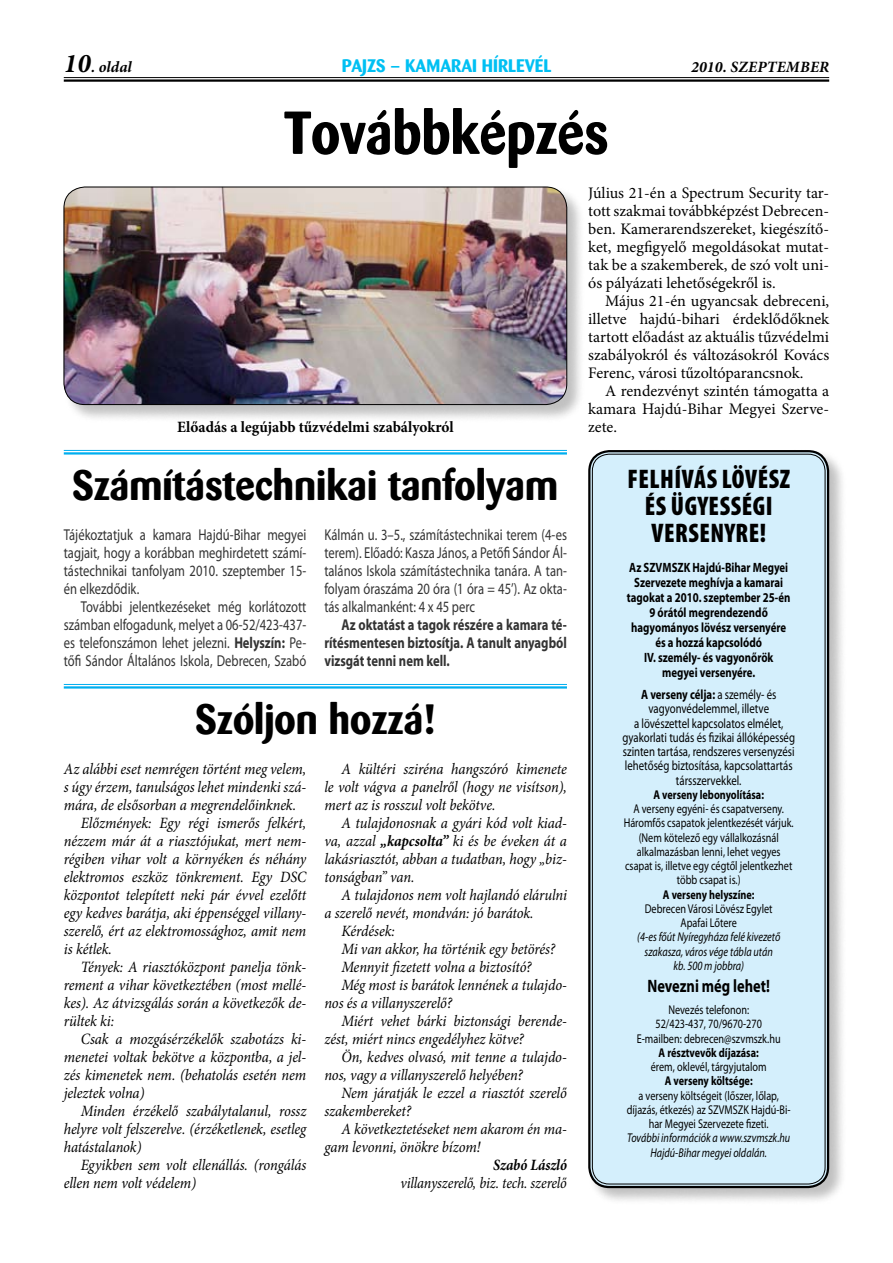
<style>
.page{position:relative;width:893px;height:1263px;background:#fff}
.page>*{position:absolute;margin:0;border:0;box-sizing:border-box;transform-origin:0 0}
.t1{font:700 60px "Barmeno H";color:#000;scale:.93 1}
.t2{font:700 42px "Barmeno H";color:#000}
.t3{font:900 condensed 27px/27px "Myriad Pro";letter-spacing:.02em;color:#000;text-align:center;scale:.95 1}
.t4{font:700 18px "Barmeno H";color:#00c0f3}
.t5{font:700 18px "Myriad Pro";color:#000;scale:.8 1}
.t6{font:16.05px/18px "Minion Pro";color:#000;text-align:justify}
.t7{font:italic 15.75px/18px "Minion Pro";letter-spacing:-.005em;color:#000;text-align:justify;scale:.92 1}
.t8{font:15.75px/18px "Myriad Pro";color:#333;text-align:justify;scale:.8 1}
.t9{font:700 15.75px/18px "Myriad Pro";color:#333;text-align:justify;scale:.8 1}
.t10{font:700 15.75px "Minion Pro";color:#000}
.t11{font:italic 15.75px "Minion Pro";letter-spacing:-.005em;color:#000;scale:.9 1}
.t12{font:italic 700 15.75px "Minion Pro";letter-spacing:.01em;color:#000}
.t13{font:italic 700 15.75px "Minion Pro";letter-spacing:.01em;color:#000;scale:.9 1}
.t14{font:13.5px/14.2px "Myriad Pro";color:#000;text-align:center;scale:.8 1}
.t15{font:700 13.5px/15px "Myriad Pro";color:#000;text-align:center;scale:.8 1}
.t16{font:12.75px/14.2px "Myriad Pro";color:#000;text-align:center;scale:.8 1}
.t17{font:italic 12.75px/14.2px "Myriad Pro";color:#000;text-align:center;scale:.8 1}
.t18{font:700 12.75px "Myriad Pro";color:#000;scale:.8 1}
.s1{font-size:27px}
.s2{font-weight:700}
</style>
<div class="page">
<div style="left:587px;top:449px;width:260px;height:757px;background:#000;opacity:.25"></div>
<div style="left:589px;top:451px;width:239px;height:736px;background:#d4effc;border-radius:20px"></div>
<div style="left:588px;top:450px;width:241px;height:738px;border:2px solid #000;border-radius:20px"></div>
<div style="left:592px;top:454px;width:233px;height:730px;border:1px solid #000;border-radius:17px"></div>
<hr style="left:64px;top:77px;width:765px;height:1px;background:#000">
<hr style="left:64px;top:79px;width:765px;height:3px;background:#000">
<div style="left:63px;top:186px;width:522px;height:237px;background:#000;opacity:.25"></div>
<img style="left:64px;top:187px;width:503px;height:218px">
<div style="left:64px;top:187px;width:503px;height:218px;border:1px solid #000;border-radius:21px"></div>
<hr style="left:64px;top:450px;width:503px;height:1px;background:#00aeef">
<hr style="left:64px;top:452px;width:503px;height:3px;background:#00aeef">
<hr style="left:64px;top:684px;width:503px;height:1px;background:#00aeef">
<hr style="left:64px;top:686px;width:503px;height:3px;background:#00aeef">
<p class="t12" style="left:64px;top:56px;width:69px"><span class="s1">10</span>. oldal</p>
<p class="t4" style="left:342px;top:55px;width:76px">PAJZS – kama</p>
<p class="t4" style="left:451px;top:55px;width:102px">rai hírlevél</p>
<p class="t12" style="left:691px;top:56px;width:140px">2010. szeptember</p>
<h1 class="t1" style="left:284px;top:97px;width:350px">Továbbképzés</h1>
<p class="t6" style="left:588px;top:184px;width:242px">Július 21-én a Spectrum Security tar&shy;tott szakmai továbbképzést Debrecen&shy;ben. Kamerarendszereket, kiegészítő&shy;ket, megfigyelő megoldásokat mutat&shy;tak be a szakemberek, de szó volt uni&shy;ós pályázati lehetőségekről is.</p>
<p class="t6" style="left:588px;top:292px;width:242px;text-indent:17px">Május 21-én ugyancsak debreceni, illetve hajdú-bihari érdeklődőknek tartott előadást az aktuális tűzvédelmi szabályokról és változásokról Kovács Ferenc, városi tűzoltóparancsnok.</p>
<p class="t6" style="left:588px;top:382px;width:242px;text-align:right">A rendezvényt szintén támogatta a kamara Hajdú-Bihar Megyei Szerve-</p>
<p class="t10" style="left:177px;top:416px;width:278px">Előadás a legújabb tűzvédelmi szabályokról</p>
<p class="t6" style="left:588px;top:418px;width:30px">zete.</p>
<h2 class="t2" style="left:73px;top:460px;width:487px">Számítástechnikai tanfolyam</h2>
<p class="t8" style="left:64px;top:525px;width:305px">Tájékoztatjuk a kamara Hajdú-Bihar megyei tagjait, hogy a korábban meghirdetett számí&shy;tástechnikai tanfolyam 2010. szeptember 15- én elkezdődik.</p>
<p class="t8" style="left:64px;top:597px;width:305px;text-indent:17px">További jelentkezéseket még korlátozott számban elfogadunk, melyet a 06-52/423-437- es telefonszámon lehet jelezni. <span class="s2">Helyszín:</span> Pe&shy;tőfi Sándor Általános Iskola, Debrecen, Szabó</p>
<p class="t8" style="left:324px;top:525px;width:305px">Kálmán u. 3–5., számítástechnikai terem (4-es terem). Előadó: Kasza János, a Petőfi Sándor Ál&shy;talános Iskola számítástechnika tanára. A tan&shy;folyam óraszáma 20 óra (1 óra = 45’). Az okta&shy;tás alkalmanként: 4 x 45 perc</p>
<p class="t9" style="left:324px;top:615px;width:305px;text-indent:17px">Az oktatást a tagok részére a kamara té&shy;rítésmentesen biztosítja. A tanult anyagból vizsgát tenni nem kell.</p>
<h2 class="t2" style="left:196px;top:694px;width:241px">Szóljon hozzá!</h2>
<p class="t7" style="left:64px;top:760px;width:265px">Az alábbi eset nemrégen történt meg velem,</p>
<p class="t7" style="left:64px;top:778px;width:265px">s úgy érzem, tanulságos lehet mindenki szá-</p>
<p class="t7" style="left:64px;top:796px;width:254px">mára, de elsősorban a megrendelőinknek.</p>
<p class="t7" style="left:81px;top:814px;width:247px">Előzmények: Egy régi ismerős felkért,</p>
<p class="t7" style="left:64px;top:832px;width:265px">nézzem már át a riasztójukat, mert nem-</p>
<p class="t7" style="left:64px;top:850px;width:265px">régiben vihar volt a környéken és néhány</p>
<p class="t7" style="left:64px;top:868px;width:265px">elektromos eszköz tönkrement. Egy DSC</p>
<p class="t7" style="left:64px;top:886px;width:265px">központot telepített neki pár évvel ezelőtt</p>
<p class="t7" style="left:64px;top:904px;width:265px">egy kedves barátja, aki éppenséggel villany-</p>
<p class="t7" style="left:64px;top:922px;width:265px">szerelő, ért az elektromossághoz, amit nem</p>
<p class="t7" style="left:64px;top:940px;width:54px">is kétlek.</p>
<p class="t7" style="left:81px;top:958px;width:247px">Tények: A riasztóközpont panelja tönk-</p>
<p class="t7" style="left:64px;top:976px;width:265px">rement a vihar következtében (most mellé-</p>
<p class="t7" style="left:64px;top:994px;width:265px">kes). Az átvizsgálás során a következők de-</p>
<p class="t7" style="left:64px;top:1012px;width:56px">rültek ki:</p>
<p class="t7" style="left:81px;top:1030px;width:247px">Csak a mozgásérzékelők szabotázs ki-</p>
<p class="t7" style="left:64px;top:1048px;width:265px">menetei voltak bekötve a központba, a jel-</p>
<p class="t7" style="left:64px;top:1066px;width:265px">zés kimenetek nem. (behatolás esetén nem</p>
<p class="t7" style="left:64px;top:1084px;width:89px">jeleztek volna)</p>
<p class="t7" style="left:81px;top:1102px;width:247px">Minden érzékelő szabálytalanul, rossz</p>
<p class="t7" style="left:64px;top:1120px;width:265px">helyre volt felszerelve. (érzéketlenek, esetleg</p>
<p class="t7" style="left:64px;top:1138px;width:86px">hatástalanok)</p>
<p class="t7" style="left:81px;top:1156px;width:247px">Egyikben sem volt ellenállás. (rongálás</p>
<p class="t7" style="left:64px;top:1174px;width:145px">ellen nem volt védelem)</p>
<p class="t7" style="left:324px;top:760px;width:265px;text-indent:17px">A kültéri sziréna hangszóró kimenete le volt vágva a panelről (hogy ne visítson), mert az is rosszul volt bekötve.</p>
<p class="t7" style="left:324px;top:814px;width:265px;text-indent:17px">A tulajdonosnak a gyári kód volt kiad&shy;va, azzal <span class="s2">„kapcsolta”</span> ki és be éveken át a lakásriasztót, abban a tudatban, hogy „biz&shy;tonságban” van.</p>
<p class="t7" style="left:341px;top:886px;width:247px">A tulajdonos nem volt hajlandó elárulni</p>
<p class="t7" style="left:324px;top:904px;width:229px">a szerelő nevét, mondván: jó barátok.</p>
<p class="t7" style="left:341px;top:922px;width:60px">Kérdések:</p>
<p class="t7" style="left:341px;top:940px;width:234px">Mi van akkor, ha történik egy betörés?</p>
<p class="t7" style="left:341px;top:958px;width:208px">Mennyit fizetett volna a biztosító?</p>
<p class="t7" style="left:341px;top:976px;width:247px">Még most is barátok lennének a tulajdo-</p>
<p class="t7" style="left:324px;top:994px;width:140px">nos és a villanyszerelő?</p>
<p class="t7" style="left:341px;top:1012px;width:247px">Miért vehet bárki biztonsági berende-</p>
<p class="t7" style="left:324px;top:1030px;width:219px">zést, miért nincs engedélyhez kötve?</p>
<p class="t7" style="left:341px;top:1048px;width:247px">Ön, kedves olvasó, mit tenne a tulajdo-</p>
<p class="t7" style="left:324px;top:1066px;width:217px">nos, vagy a villanyszerelő helyében?</p>
<p class="t7" style="left:341px;top:1084px;width:247px">Nem járatják le ezzel a riasztót szerelő</p>
<p class="t7" style="left:324px;top:1102px;width:96px">szakembereket?</p>
<p class="t7" style="left:341px;top:1120px;width:247px">A következtetéseket nem akarom én ma-</p>
<p class="t7" style="left:324px;top:1138px;width:171px">gam levonni, önökre bízom!</p>
<p class="t13" style="left:493px;top:1154px;width:83px">Szabó László</p>
<p class="t11" style="left:400px;top:1172px;width:187px">villanyszerelő, biz. tech. szerelő</p>
<h3 class="t3" style="left:627px;top:466px;width:173px">FELHÍVÁS LÖVÉSZ<br>ÉS ÜGYESSÉGI<br>VERSENYRE!</h3>
<p class="t15" style="left:627px;top:560px;width:206px">Az SZVMSZK Hajdú-Bihar Megyei<br>Szervezete meghívja a kamarai tagokat a 2010. szeptember 25-én<br>9 órától megrendezendő hagyományos lövész versenyére és a hozzá kapcsolódó<br>IV. személy- és vagyonőrök megyei versenyére.</p>
<p class="t14" style="left:622px;top:687px;width:217px"><span class="s2">A verseny célja:</span> a személy- és vagyonvédelemmel, illetve<br>a lövészettel kapcsolatos elmélet, gyakorlati tudás és fizikai állóképesség szinten tartása, rendszeres versenyzési lehetőség biztosítása, kapcsolattartás társszervekkel.</p>
<p class="t18" style="left:653px;top:786px;width:140px">A verseny lebonyolítása:</p>
<p class="t16" style="left:624px;top:801px;width:214px">A verseny egyéni- és csapatverseny.<br>Háromfős csapatok jelentkezését várjuk. (Nem kötelező egy vállalkozásnál alkalmazásban lenni, lehet vegyes csapat is, illetve egy cégtől jelentkezhet több csapat is.)</p>
<p class="t18" style="left:663px;top:886px;width:116px">A verseny helyszíne:</p>
<p class="t16" style="left:645px;top:901px;width:161px">Debrecen Városi Lövész Egylet<br>Apafai Lőtere</p>
<p class="t17" style="left:637px;top:930px;width:181px">(4-es főút Nyíregyháza felé kivezető szakasza, város vége tábla után kb. 500 m jobbra)</p>
<p class="t5" style="left:647px;top:974px;width:155px">Nevezni még lehet!</p>
<p class="t16" style="left:637px;top:1002px;width:181px">Nevezés telefonon:<br>52/423-437, 70/9670-270<br>E-mailben: debrecen@szvmszk.hu</p>
<p class="t18" style="left:659px;top:1044px;width:127px">A résztvevők díjazása:</p>
<p class="t16" style="left:651px;top:1059px;width:146px">érem, oklevél, tárgyjutalom</p>
<p class="t18" style="left:665px;top:1073px;width:111px">A verseny költsége:</p>
<p class="t16" style="left:627px;top:1088px;width:206px">a verseny költségeit (lőszer, lőlap, díjazás, étkezés) az SZVMSZK Hajdú-Bi&shy;har Megyei Szervezete fizeti.</p>
<p class="t17" style="left:627px;top:1131px;width:205px">További információk a www.szvmszk.hu<br>Hajdú-Bihar megyei oldalán.</p>
</div>
